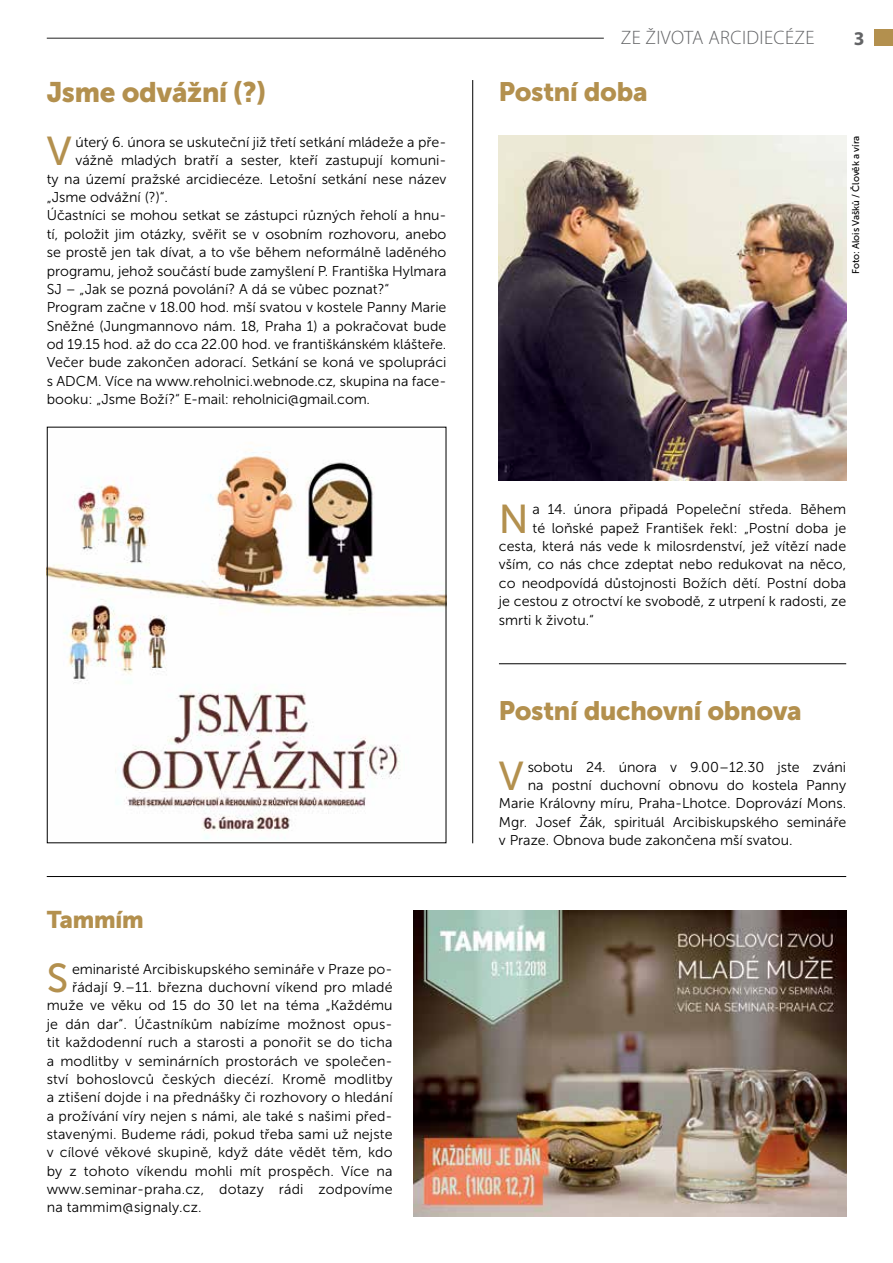
<style>
.page{position:relative;width:893px;height:1263px;background:#fff}
.page>*{position:absolute;margin:0;border:0;box-sizing:border-box;transform-origin:0 0}
.t1{font:40.2px "Museo Sans 500";color:#b3904e}
.t2{font:28.05px "Museo Sans Cyrl 900";letter-spacing:-.01em;color:#b3904e}
.t3{font:26.55px "Museo Sans Cyrl 900";letter-spacing:-.01em;color:#b3904e}
.t4{font:24px "Museo Sans Cyrl 900";letter-spacing:-.01em;color:#b3904e}
.t5{font:300 19.5px "Myriad Pro";letter-spacing:.02em;color:#636466}
.t6{font:700 19.5px "Myriad Pro";color:#636466}
.t7{font:14.25px "Museo Sans 300";color:#000}
.t8{font:9.75px "Museo Sans 500";letter-spacing:-.01em;color:#000}
</style>
<div class="page">
<div style="left:875px;top:29px;width:18px;height:17px;background:#b3904e"></div>
<hr style="left:47px;top:38px;width:557px;height:1px;background:#000">
<img style="left:49px;top:449px;width:395px;height:390px">
<img style="left:413px;top:910px;width:433px;height:306px">
<img style="left:499px;top:135px;width:347px;height:345px">
<hr style="left:472px;top:80px;width:1px;height:763px;background:#000">
<hr style="left:47px;top:876px;width:799px;height:1px;background:#000">
<hr style="left:499px;top:663px;width:347px;height:1px;background:#000">
<h2 class="t2" style="left:47px;top:76px;width:220px">Jsme odvážní (?)</h2>
<h1 class="t1" style="left:47px;top:129px;width:26px">V</h1>
<p class="t7" style="left:76px;top:134px;width:372px">úterý 6. února se uskuteční již třetí setkání mládeže a pře-</p>
<p class="t7" style="left:76px;top:153px;width:372px">vážně mladých bratří a sester, kteří zastupují komuni-</p>
<p class="t7" style="left:47px;top:171px;width:401px">ty na území pražské arcidiecéze. Letošní setkání nese název</p>
<p class="t7" style="left:47px;top:189px;width:123px">„Jsme odvážní (?)“.</p>
<p class="t7" style="left:47px;top:208px;width:401px">Účastníci se mohou setkat se zástupci různých řeholí a hnu-</p>
<p class="t7" style="left:47px;top:226px;width:401px">tí, položit jim otázky, svěřit se v osobním rozhovoru, anebo</p>
<p class="t7" style="left:47px;top:245px;width:401px">se prostě jen tak dívat, a to vše během neformálně laděného</p>
<p class="t7" style="left:47px;top:263px;width:401px">programu, jehož součástí bude zamyšlení P. Františka Hylmara</p>
<p class="t7" style="left:47px;top:281px;width:344px">SJ – „Jak se pozná povolání? A dá se vůbec poznat?“</p>
<p class="t7" style="left:47px;top:300px;width:401px">Program začne v 18.00 hod. mší svatou v kostele Panny Marie</p>
<p class="t7" style="left:47px;top:318px;width:401px">Sněžné (Jungmannovo nám. 18, Praha 1) a pokračovat bude</p>
<p class="t7" style="left:47px;top:336px;width:401px">od 19.15 hod. až do cca 22.00 hod. ve františkánském klášteře.</p>
<p class="t7" style="left:47px;top:355px;width:401px">Večer bude zakončen adorací. Setkání se koná ve spolupráci</p>
<p class="t7" style="left:47px;top:373px;width:401px">s ADCM. Více na www.reholnici.webnode.cz, skupina na face-</p>
<p class="t7" style="left:47px;top:392px;width:325px">booku: „Jsme Boží?“ E-mail: reholnici@gmail.com.</p>
<h3 class="t4" style="left:47px;top:906px;width:98px">Tammím</h3>
<h1 class="t1" style="left:47px;top:956px;width:23px">S</h1>
<p class="t7" style="left:72px;top:961px;width:322px">eminaristé Arcibiskupského semináře v Praze po-</p>
<p class="t7" style="left:72px;top:979px;width:322px">řádají 9.–11. března duchovní víkend pro mladé</p>
<p class="t7" style="left:47px;top:998px;width:347px">muže ve věku od 15 do 30 let na téma „Každému</p>
<p class="t7" style="left:47px;top:1016px;width:347px">je dán dar“. Účastníkům nabízíme možnost opus-</p>
<p class="t7" style="left:47px;top:1034px;width:347px">tit každodenní ruch a starosti a ponořit se do ticha</p>
<p class="t7" style="left:47px;top:1053px;width:347px">a modlitby v seminárních prostorách ve společen-</p>
<p class="t7" style="left:47px;top:1071px;width:347px">ství bohoslovců českých diecézí. Kromě modlitby</p>
<p class="t7" style="left:47px;top:1090px;width:347px">a ztišení dojde i na přednášky či rozhovory o hledání</p>
<p class="t7" style="left:47px;top:1108px;width:347px">a prožívání víry nejen s námi, ale také s našimi před-</p>
<p class="t7" style="left:47px;top:1126px;width:347px">stavenými. Budeme rádi, pokud třeba sami už nejste</p>
<p class="t7" style="left:47px;top:1145px;width:347px">v cílové věkové skupině, když dáte vědět těm, kdo</p>
<p class="t7" style="left:47px;top:1163px;width:347px">by z tohoto víkendu mohli mít prospěch. Více na</p>
<p class="t7" style="left:47px;top:1181px;width:347px">www.seminar-praha.cz, dotazy rádi zodpovíme</p>
<p class="t7" style="left:47px;top:1200px;width:156px">na tammim@signaly.cz.</p>
<h3 class="t5" style="left:621px;top:26px;width:195px">ZE ŽIVOTA ARCIDIECÉZE</h3>
<h3 class="t6" style="left:854px;top:25px;width:12px">3</h3>
<h3 class="t3" style="left:499px;top:76px;width:150px">Postní doba</h3>
<p class="t8" style="left:850px;top:274px;width:140px;rotate:-90deg">Foto: Alois Vašků / Člověk a víra</p>
<h1 class="t1" style="left:499px;top:497px;width:31px">N</h1>
<p class="t7" style="left:533px;top:502px;width:315px">a 14. února připadá Popeleční středa. Během</p>
<p class="t7" style="left:533px;top:520px;width:315px">té loňské papež František řekl: „Postní doba je</p>
<p class="t7" style="left:499px;top:538px;width:349px">cesta, která nás vede k milosrdenství, jež vítězí nade</p>
<p class="t7" style="left:499px;top:557px;width:349px">vším, co nás chce zdeptat nebo redukovat na něco,</p>
<p class="t7" style="left:499px;top:575px;width:349px">co neodpovídá důstojnosti Božích dětí. Postní doba</p>
<p class="t7" style="left:499px;top:594px;width:349px">je cestou z otroctví ke svobodě, z utrpení k radosti, ze</p>
<p class="t7" style="left:499px;top:612px;width:97px">smrti k životu.“</p>
<h3 class="t3" style="left:499px;top:696px;width:304px">Postní duchovní obnova</h3>
<h1 class="t1" style="left:499px;top:754px;width:26px">V</h1>
<p class="t7" style="left:528px;top:759px;width:320px">sobotu 24. února v 9.00–12.30 jste zváni</p>
<p class="t7" style="left:528px;top:777px;width:320px">na postní duchovní obnovu do kostela Panny</p>
<p class="t7" style="left:499px;top:796px;width:349px">Marie Královny míru, Praha-Lhotce. Doprovází Mons.</p>
<p class="t7" style="left:499px;top:814px;width:349px">Mgr. Josef Žák, spirituál Arcibiskupského semináře</p>
<p class="t7" style="left:499px;top:832px;width:295px">v Praze. Obnova bude zakončena mší svatou.</p>
</div>
